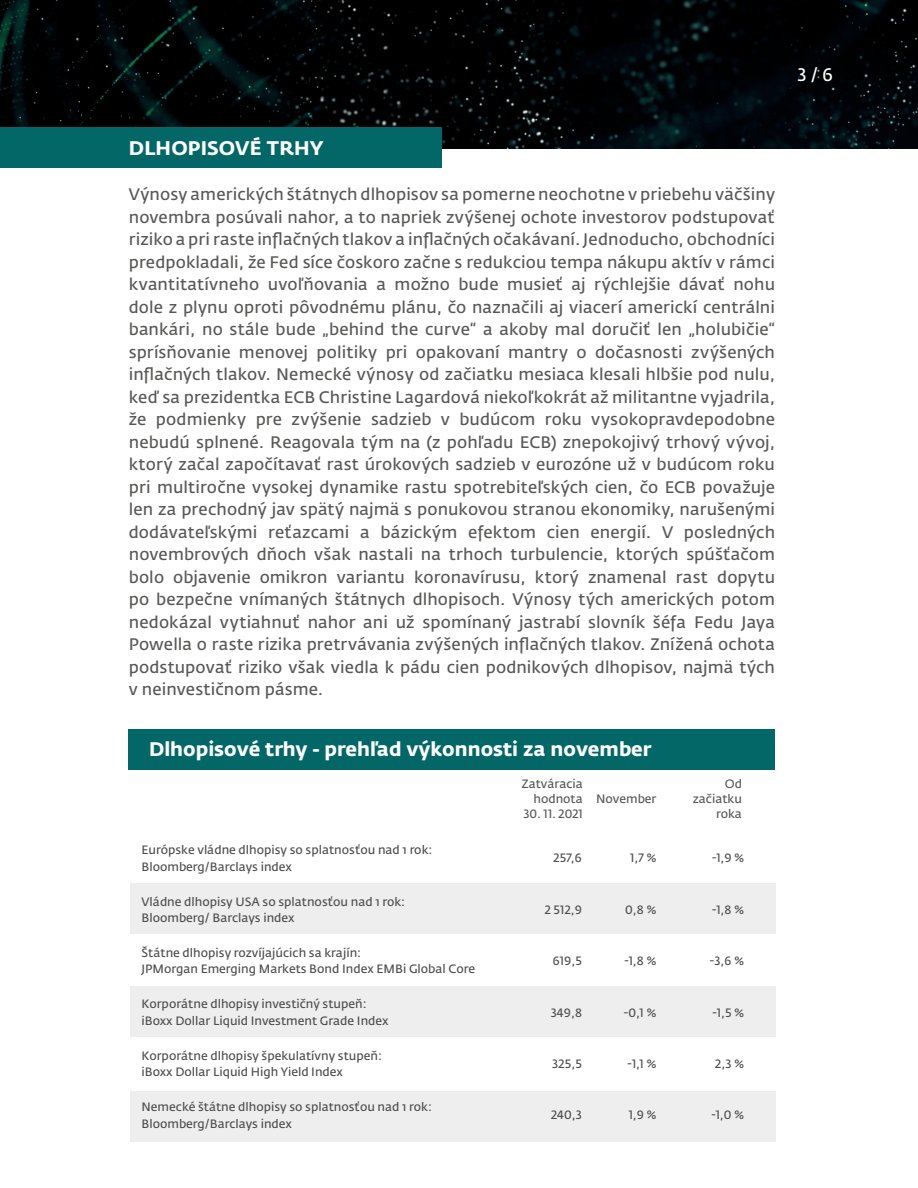
<style>
.page{position:relative;width:918px;height:1188px;background:#fff}
.page>*{position:absolute;margin:0;border:0;box-sizing:border-box;transform-origin:0 0}
.t1{font:700 19.5px "Fedra Sans Std";color:#fff}
.t2{font:18px "Fedra Sans Std";color:#fff}
.t3{font:16.5px/22.5px "Fedra Sans Std";letter-spacing:.005em;color:#585857;text-align:justify}
.t4{font:12px/16.5px "Fedra Sans Std";color:#000}
.t5{font:12px/15px "Fedra Sans Std";color:#585857;text-align:right}
</style>
<div class="page">
<img style="left:0;top:0;width:918px;height:149px">
<div style="left:0;top:128px;width:442px;height:40px;background:#036768"></div>
<div style="left:129px;top:729px;width:646px;height:41px;background:#036768"></div>
<div style="left:130px;top:883px;width:645px;height:50px;background:#eee"></div>
<div style="left:130px;top:986px;width:645px;height:50px;background:#eee"></div>
<div style="left:130px;top:1091px;width:645px;height:50px;background:#eee"></div>
<p class="t1" style="left:129px;top:136px;width:196px">DLHOPISOVÉ TRHY</p>
<p class="t3" style="left:129px;top:183px;width:648px">Výnosy amerických štátnych dlhopisov sa pomerne neochotne v priebehu väčšiny novembra posúvali nahor, a to napriek zvýšenej ochote investorov podstupovať riziko a pri raste inflačných tlakov a inflačných očakávaní. Jednoducho, obchodníci predpokladali, že Fed síce čoskoro začne s redukciou tempa nákupu aktív v rámci kvantitatívneho uvoľňovania a možno bude musieť aj rýchlejšie dávať nohu dole z plynu oproti pôvodnému plánu, čo naznačili aj viacerí americkí centrálni bankári, no stále bude „behind the curve“ a akoby mal doručiť len „holubičie“ sprísňovanie menovej politiky pri opakovaní mantry o dočasnosti zvýšených inflačných tlakov. Nemecké výnosy od začiatku mesiaca klesali hlbšie pod nulu, keď sa prezidentka ECB Christine Lagardová niekoľkokrát až militantne vyjadrila, že podmienky pre zvýšenie sadzieb v budúcom roku vysokopravdepodobne nebudú splnené. Reagovala tým na (z pohľadu ECB) znepokojivý trhový vývoj, ktorý začal započítavať rast úrokových sadzieb v eurozóne už v budúcom roku pri multiročne vysokej dynamike rastu spotrebiteľských cien, čo ECB považuje len za prechodný jav spätý najmä s ponukovou stranou ekonomiky, narušenými dodávateľskými reťazcami a bázickým efektom cien energií. V posledných novembrových dňoch však nastali na trhoch turbulencie, ktorých spúšťačom bolo objavenie omikron variantu koronavírusu, ktorý znamenal rast dopytu po bezpečne vnímaných štátnych dlhopisoch. Výnosy tých amerických potom nedokázal vytiahnuť nahor ani už spomínaný jastrabí slovník šéfa Fedu Jaya Powella o raste rizika pretrvávania zvýšených inflačných tlakov. Znížená ochota podstupovať riziko však viedla k pádu cien podnikových dlhopisov, najmä tých v neinvestičnom pásme.</p>
<p class="t1" style="left:149px;top:737px;width:504px">Dlhopisové trhy - prehľad výkonnosti za november</p>
<p class="t5" style="left:596px;top:791px;width:62px">November</p>
<p class="t5" style="left:522px;top:776px;width:62px">Zatváracia hodnota</p>
<p class="t5" style="left:523px;top:806px;width:61px">30. 11. 2021</p>
<p class="t5" style="left:693px;top:776px;width:51px">Od začiatku roka</p>
<p class="t4" style="left:142px;top:842px;width:292px">Európske vládne dlhopisy so splatnosťou nad 1 rok:<br>Bloomberg/Barclays index</p>
<p class="t4" style="left:554px;top:850px;width:30px">257,6</p>
<p class="t4" style="left:630px;top:850px;width:28px">1,7 %</p>
<p class="t4" style="left:712px;top:850px;width:33px">-1,9 %</p>
<p class="t4" style="left:142px;top:893px;width:265px">Vládne dlhopisy USA so splatnosťou nad 1 rok:<br>Bloomberg/ Barclays index</p>
<p class="t4" style="left:545px;top:901px;width:39px">2 512,9</p>
<p class="t4" style="left:625px;top:901px;width:33px">0,8 %</p>
<p class="t4" style="left:712px;top:901px;width:33px">-1,8 %</p>
<p class="t4" style="left:142px;top:945px;width:335px">Štátne dlhopisy rozvíjajúcich sa krajín:<br>JPMorgan Emerging Markets Bond Index EMBi Global Core</p>
<p class="t4" style="left:553px;top:953px;width:31px">619,5</p>
<p class="t4" style="left:624px;top:953px;width:33px">-1,8 %</p>
<p class="t4" style="left:710px;top:953px;width:36px">-3,6 %</p>
<p class="t4" style="left:142px;top:996px;width:249px">Korporátne dlhopisy investičný stupeň: iBoxx Dollar Liquid Investment Grade Index</p>
<p class="t4" style="left:551px;top:1004px;width:33px">349,8</p>
<p class="t4" style="left:624px;top:1004px;width:34px">-0,1 %</p>
<p class="t4" style="left:713px;top:1004px;width:33px">-1,5 %</p>
<p class="t4" style="left:142px;top:1047px;width:242px">Korporátne dlhopisy špekulatívny stupeň: iBoxx Dollar Liquid High Yield Index</p>
<p class="t4" style="left:552px;top:1056px;width:31px">325,5</p>
<p class="t4" style="left:628px;top:1056px;width:30px">-1,1 %</p>
<p class="t4" style="left:715px;top:1056px;width:30px">2,3 %</p>
<p class="t4" style="left:142px;top:1099px;width:292px">Nemecké štátne dlhopisy so splatnosťou nad 1 rok:<br>Bloomberg/Barclays index</p>
<p class="t4" style="left:551px;top:1107px;width:32px">240,3</p>
<p class="t4" style="left:629px;top:1107px;width:29px">1,9 %</p>
<p class="t4" style="left:712px;top:1107px;width:34px">-1,0 %</p>
<p class="t2" style="left:798px;top:63px;width:37px">3 / 6</p>
</div>
